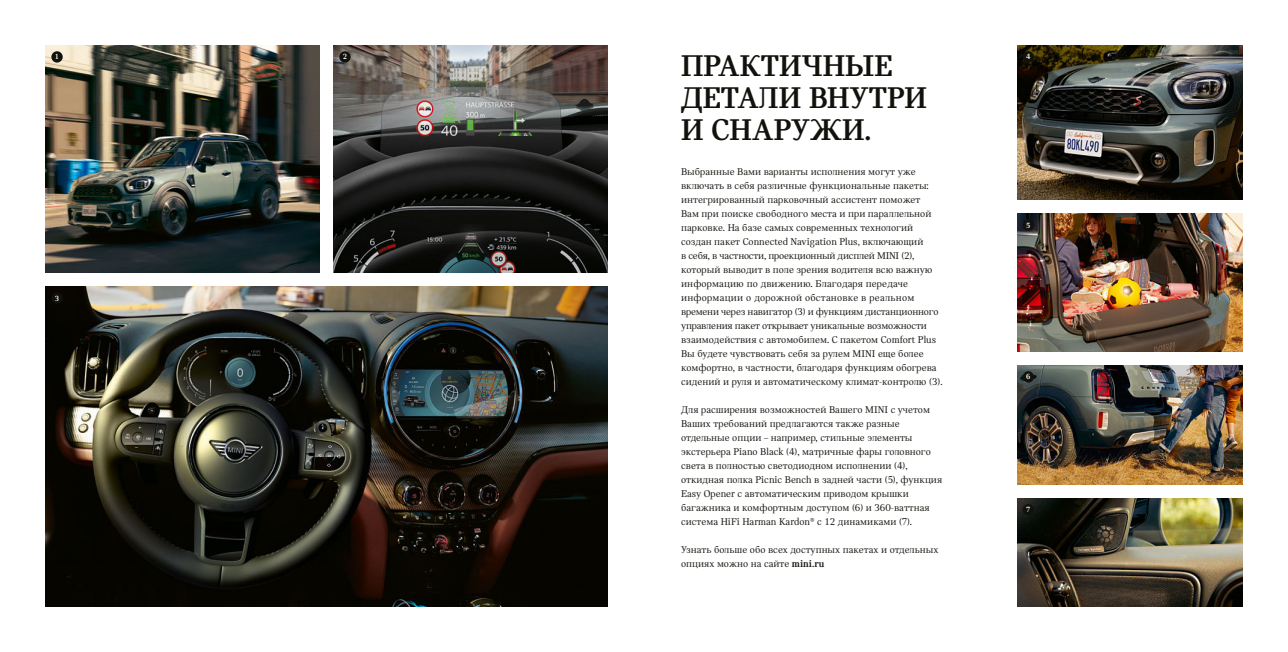
<style>
.page{position:relative;width:1288px;height:652px;background:#fff}
.page>*{position:absolute;margin:0;border:0;box-sizing:border-box;transform-origin:0 0}
.t1{font:32px/32px "MINI Serif Headline 7";color:#12120d}
.t2{font:10.5px/14px "MINI Serif Regular 10";color:#12120d}
.t3{font:700 8px "MINI Serif";color:#fff}
.s1{font-family:"MINI Serif";font-weight:700}
</style>
<div class="page">
<img style="left:46px;top:287px;width:561px;height:320px">
<img style="left:46px;top:46px;width:273px;height:227px">
<img style="left:333px;top:46px;width:274px;height:227px">
<div style="left:51px;top:51px;width:12px;height:12px;background:#12120d;border-radius:50%"></div>
<div style="left:339px;top:51px;width:11px;height:12px;background:#12120d;border-radius:50%"></div>
<div style="left:51px;top:292px;width:12px;height:12px;background:#12120d;border-radius:50%"></div>
<img style="left:1017px;top:498px;width:225px;height:109px">
<img style="left:1017px;top:366px;width:225px;height:118px">
<img style="left:1017px;top:214px;width:225px;height:137px">
<img style="left:1017px;top:46px;width:225px;height:154px">
<div style="left:1022px;top:51px;width:11px;height:12px;background:#12120d;border-radius:50%"></div>
<div style="left:1022px;top:219px;width:11px;height:12px;background:#12120d;border-radius:50%"></div>
<div style="left:1022px;top:371px;width:11px;height:12px;background:#12120d;border-radius:50%"></div>
<div style="left:1022px;top:504px;width:11px;height:11px;background:#12120d;border-radius:50%"></div>
<p class="t3" style="left:55px;top:52px;width:6px">1</p>
<p class="t3" style="left:343px;top:52px;width:6px">2</p>
<p class="t3" style="left:55px;top:294px;width:6px">3</p>
<h1 class="t1" style="left:681px;top:50px;width:247px">ПРАКТИЧНЫЕ<br>ДЕТАЛИ ВНУТРИ<br>И СНАРУЖИ.</h1>
<p class="t2" style="left:681px;top:165px;width:263px">Выбранные Вами варианты исполнения могут уже включать в себя различные функциональные пакеты: интегрированный парковочный ассистент поможет<br>Вам при поиске свободного места и при параллельной парковке. На базе самых современных технологий создан пакет Connected Navigation Plus, включающий<br>в себя, в частности, проекционный дисплей MINI (2), который выводит в поле зрения водителя всю важную информацию по движению. Благодаря передаче информации о дорожной обстановке в реальном времени через навигатор (3) и функциям дистанционного управления пакет открывает уникальные возможности взаимодействия с автомобилем. С пакетом Comfort Plus Вы будете чувствовать себя за рулем MINI еще более комфортно, в частности, благодаря функциям обогрева сидений и руля и автоматическому климат-контролю (3).</p>
<p class="t2" style="left:681px;top:403px;width:262px">Для расширения возможностей Вашего MINI с учетом Ваших требований предлагаются также разные отдельные опции – например, стильные элементы экстерьера Piano Black (4), матричные фары головного света в полностью светодиодном исполнении (4), откидная полка Picnic Bench в задней части (5), функция Easy Opener с автоматическим приводом крышки багажника и комфортным доступом (6) и 360-ваттная система HiFi Harman Kardon® с 12 динамиками (7).</p>
<p class="t2" style="left:681px;top:543px;width:259px">Узнать больше обо всех доступных пакетах и отдельных опциях можно на сайте <span class="s1">mini.ru</span></p>
<p class="t3" style="left:1026px;top:52px;width:6px">4</p>
<p class="t3" style="left:1026px;top:220px;width:6px">5</p>
<p class="t3" style="left:1026px;top:372px;width:6px">6</p>
<p class="t3" style="left:1026px;top:505px;width:6px">7</p>
</div>
